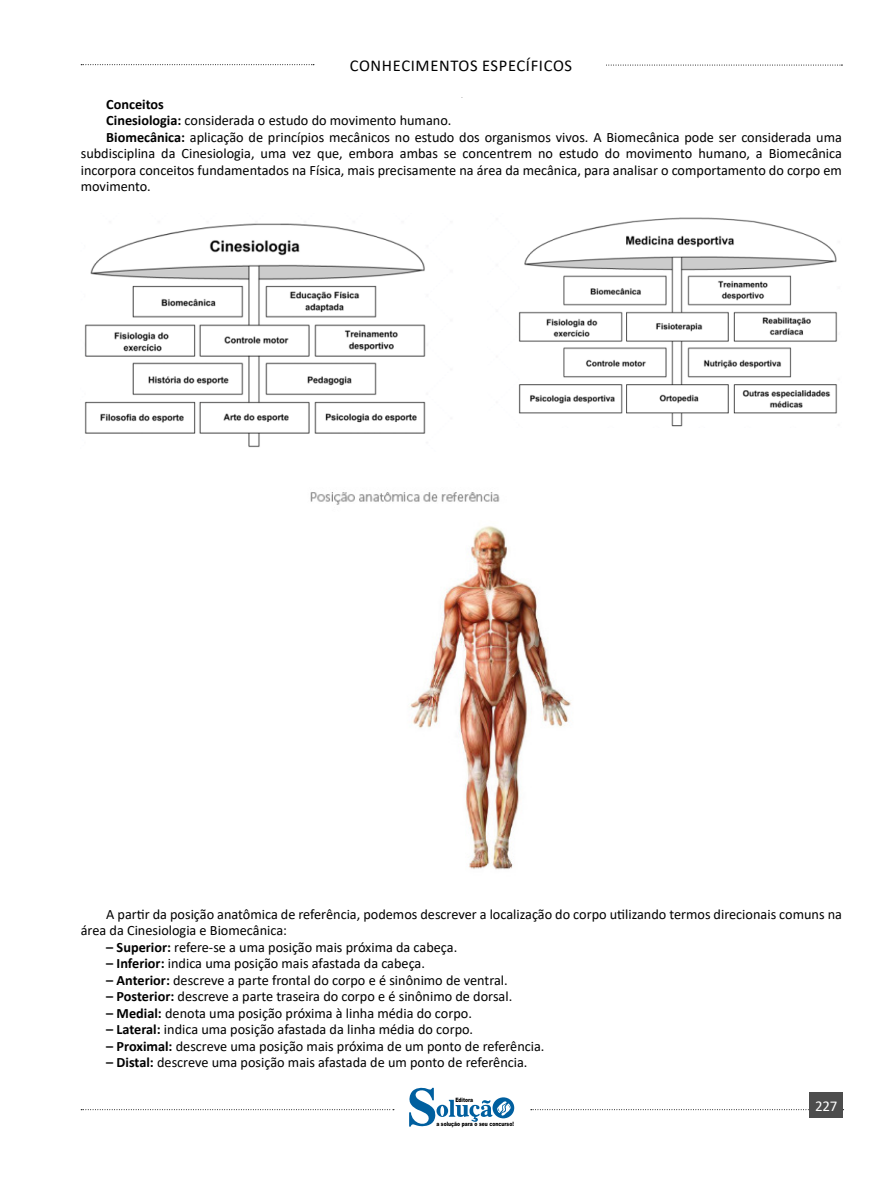
<style>
.page{position:relative;width:893px;height:1191px;background:#fff}
.page>*{position:absolute;margin:0;border:0;box-sizing:border-box;transform-origin:0 0}
.t1{font:16.5px "Calibri";letter-spacing:.04em;color:#000}
.t2{font:15px "Calibri";color:#fff}
.t3{font:14.25px/16.5px "Calibri";color:#000;text-align:justify}
.t4{font:700 14.25px "Calibri";color:#000}
.t5{font:900 6px "Arial";color:#000;scale:.76 1}
.s1{font-weight:700}
</style>
<div class="page">
<svg style="left:81px;top:64px;width:233px;height:1px"></svg>
<svg style="left:606px;top:65px;width:236px;height:1px"></svg>
<svg style="left:81px;top:1109px;width:313px;height:1px"></svg>
<svg style="left:531px;top:1109px;width:313px;height:1px"></svg>
<div style="left:810px;top:1092px;width:33px;height:26px;background:#4d4d4d"></div>
<svg style="left:409px;top:1087px;width:105px;height:40px"></svg>
<img style="left:84px;top:217px;width:754px;height:231px">
<img style="left:310px;top:492px;width:261px;height:378px">
<p class="t1" style="left:350px;top:54px;width:224px">CONHECIMENTOS ESPECÍFICOS</p>
<p class="t4" style="left:106px;top:94px;width:59px">Conceitos</p>
<p class="t3" style="left:106px;top:112px;width:347px"><span class="s1">Cinesiologia:</span> considerada o estudo do movimento humano.</p>
<p class="t3" style="left:81px;top:128px;width:763px;text-indent:26px"><span class="s1">Biomecânica:</span> aplicação de princípios mecânicos no estudo dos organismos vivos. A Biomecânica pode ser considerada uma subdisciplina da Cinesiologia, uma vez que, embora ambas se concentrem no estudo do movimento humano, a Biomecânica incorpora conceitos fundamentados na Física, mais precisamente na área da mecânica, para analisar o comportamento do corpo em movimento.</p>
<p class="t3" style="left:81px;top:905px;width:763px;text-indent:26px">A partir da posição anatômica de referência, podemos descrever a localização do corpo utilizando termos direcionais comuns na área da Cinesiologia e Biomecânica:</p>
<p class="t3" style="left:106px;top:938px;width:352px"><span class="s1">– Superior:</span> refere-se a uma posição mais próxima da cabeça.</p>
<p class="t3" style="left:106px;top:954px;width:320px"><span class="s1">– Inferior:</span> indica uma posição mais afastada da cabeça.</p>
<p class="t3" style="left:106px;top:971px;width:403px"><span class="s1">– Anterior:</span> descreve a parte frontal do corpo e é sinônimo de ventral.</p>
<p class="t3" style="left:106px;top:987px;width:407px"><span class="s1">– Posterior:</span> descreve a parte traseira do corpo e é sinônimo de dorsal.</p>
<p class="t3" style="left:106px;top:1004px;width:367px"><span class="s1">– Medial:</span> denota uma posição próxima à linha média do corpo.</p>
<p class="t3" style="left:106px;top:1020px;width:368px"><span class="s1">– Lateral:</span> indica uma posição afastada da linha média do corpo.</p>
<p class="t3" style="left:106px;top:1037px;width:440px"><span class="s1">– Proximal:</span> descreve uma posição mais próxima de um ponto de referência.</p>
<p class="t3" style="left:106px;top:1053px;width:423px"><span class="s1">– Distal:</span> descreve uma posição mais afastada de um ponto de referência.</p>
<p class="t5" style="left:455px;top:1095px;width:25px">Editora</p>
<p class="t5" style="left:436px;top:1119px;width:103px">a solução para o seu concurso!</p>
<p class="t2" style="left:815px;top:1095px;width:24px">227</p>
</div>
